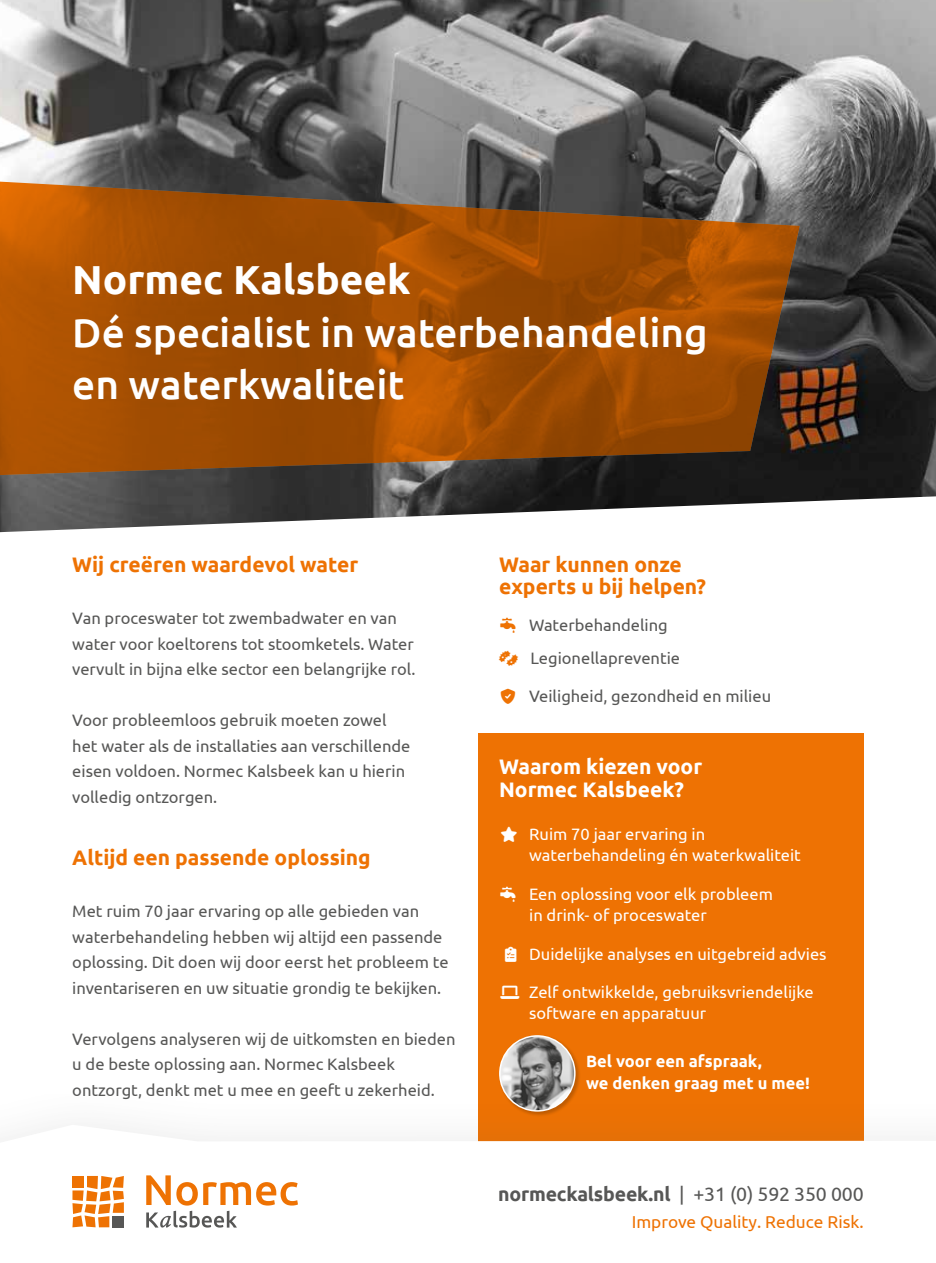
<style>
.page{position:relative;width:936px;height:1263px;background:#fff}
.page>*{position:absolute;margin:0;border:0;box-sizing:border-box;transform-origin:0 0}
.t1{font:500 40.5px/52.5px "Ubuntu";color:#fff}
.t2{font:700 40.5px "Ubuntu";color:#fff}
.t3{font:700 21px/22.5px "Ubuntu";color:#ee7203}
.t4{font:700 21px/22.5px "Ubuntu";color:#fff}
.t5{font:700 19.5px "Ubuntu";letter-spacing:-.01em;color:#575756}
.t6{font:17.25px "Ubuntu";color:#ee7203}
.t7{font:16.5px/25.5px "Ubuntu";color:#575756}
.t8{font:16.5px/21px "Ubuntu";color:#fff}
.t9{font:700 16.5px/22.5px "Ubuntu";color:#fff}
.s1{font-weight:400}
</style>
<div class="page">
<div style="left:478px;top:733px;width:385px;height:414px;background:#ee7203"></div>
<div style="left:0;top:1094px;width:935px;height:169px;background:#575756;opacity:.15"></div>
<svg style="left:0;top:1125px;width:935px;height:138px"></svg>
<svg style="left:146px;top:1175px;width:152px;height:30px"></svg>
<svg style="left:72px;top:1176px;width:52px;height:51px"></svg>
<svg style="left:146px;top:1211px;width:91px;height:17px"></svg>
<div style="left:498px;top:1034px;width:82px;height:83px;background:#000;opacity:.2"></div>
<img style="left:500px;top:1036px;width:74px;height:75px;border-radius:37px">
<div style="left:499px;top:1035px;width:76px;height:77px;border:2px solid #fff;border-radius:50%"></div>
<img style="left:0;top:0;width:935px;height:532px">
<svg style="left:0;top:178px;width:799px;height:299px"></svg>
<h1 class="t2" style="left:72px;top:255px;width:340px">Normec Kalsbeek</h1>
<h1 class="t1" style="left:72px;top:304px;width:637px">Dé specialist in waterbehandeling en waterkwaliteit</h1>
<p class="t3" style="left:72px;top:553px;width:287px">Wij creëren waardevol water</p>
<p class="t7" style="left:72px;top:605px;width:345px">Van proceswater tot zwembadwater en van water voor koeltorens tot stoomketels. Water vervult in bijna elke sector een belangrijke rol.</p>
<p class="t7" style="left:72px;top:707px;width:339px">Voor probleemloos gebruik moeten zowel het water als de installaties aan verschillende eisen voldoen. Normec Kalsbeek kan u hierin volledig ontzorgen.</p>
<p class="t3" style="left:72px;top:846px;width:300px">Altijd een passende oplossing</p>
<p class="t7" style="left:72px;top:898px;width:378px">Met ruim 70 jaar ervaring op alle gebieden van waterbehandeling hebben wij altijd een passende oplossing. Dit doen wij door eerst het probleem te inventariseren en uw situatie grondig te bekijken.</p>
<p class="t7" style="left:72px;top:1026px;width:385px">Vervolgens analyseren wij de uitkomsten en bieden u de beste oplossing aan. Normec Kalsbeek ontzorgt, denkt met u mee en geeft u zekerheid.</p>
<p class="t3" style="left:499px;top:552px;width:208px">Waar kunnen onze experts u bij helpen?</p>
<p class="t7" style="left:529px;top:608px;width:152px;line-height:33px">Waterbehandeling<br>Legionellapreventie</p>
<p class="t7" style="left:529px;top:682px;width:243px">Veiligheid, gezondheid en milieu</p>
<p class="t4" style="left:499px;top:755px;width:205px">Waarom kiezen voor<br>Normec Kalsbeek?</p>
<p class="t8" style="left:529px;top:823px;width:273px">Ruim 70 jaar ervaring in waterbehandeling én waterkwaliteit</p>
<p class="t8" style="left:529px;top:883px;width:245px">Een oplossing voor elk probleem in drink- of proceswater</p>
<p class="t8" style="left:529px;top:943px;width:299px">Duidelijke analyses en uitgebreid advies</p>
<p class="t8" style="left:529px;top:981px;width:286px">Zelf ontwikkelde, gebruiksvriendelijke software en apparatuur</p>
<p class="t9" style="left:586px;top:1049px;width:225px">Bel voor een afspraak,<br>we denken graag met u mee!</p>
<p class="t5" style="left:498px;top:1183px;width:367px">normeckalsbeek.nl <span class="s1">| +31 (0) 592 350 000</span></p>
<p class="t6" style="left:631px;top:1211px;width:233px">Improve Quality. Reduce Risk.</p>
</div>
